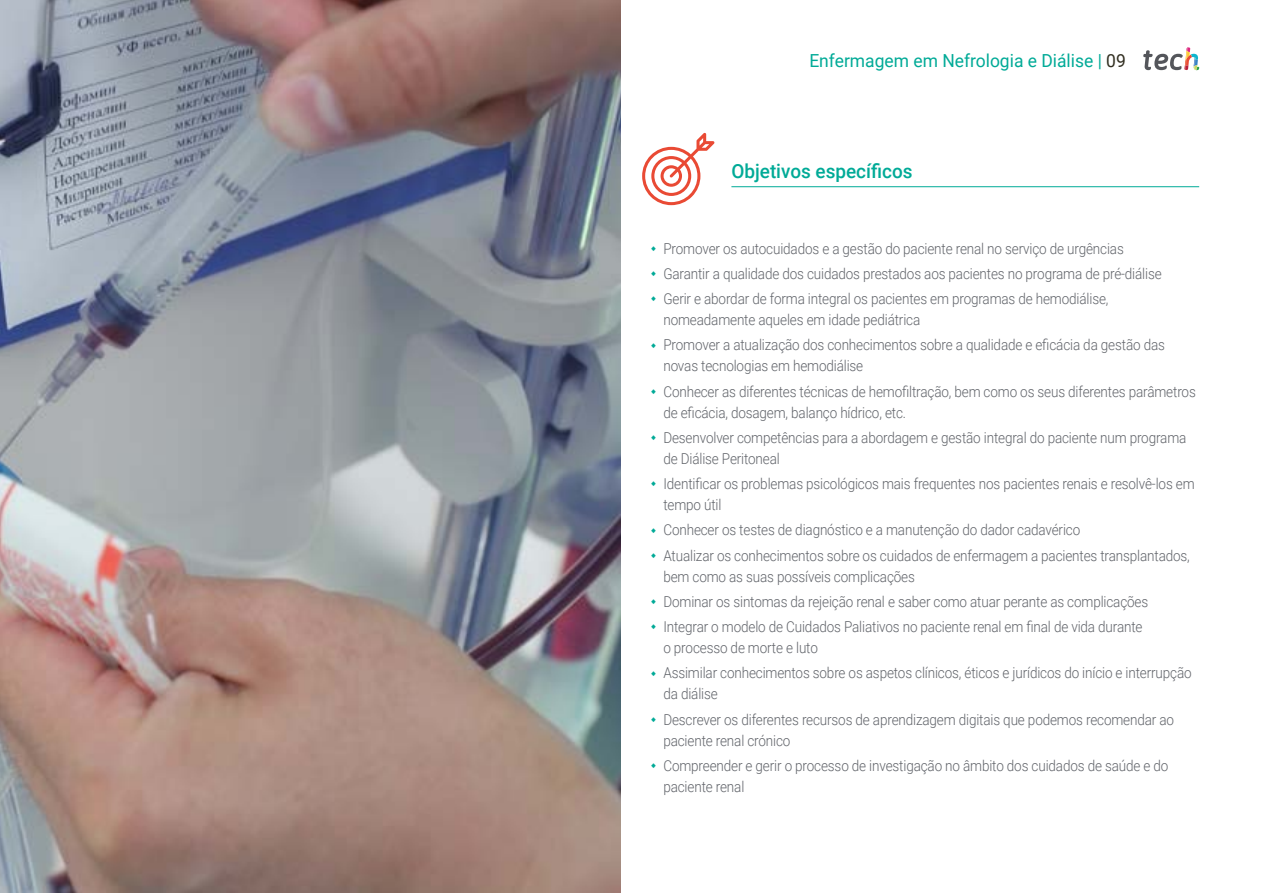
<style>
.page{position:relative;width:1263px;height:893px;background:#fff}
.page>*{position:absolute;margin:0;border:0;box-sizing:border-box;transform-origin:0 0}
.t1{font:500 19.5px "Roboto";color:#00aa97}
.t2{font:18px "Roboto";color:#00aa97}
.t3{font:300 15px/25.2px "Roboto";letter-spacing:-.01em;color:#61646a;scale:.9 1}
.s1{color:#312e20}
</style>
<div class="page">
<img style="left:0;top:0;width:621px;height:893px">
<hr style="left:731px;top:186px;width:468px;height:1px;background:#00aa97">
<svg style="left:642px;top:133px;width:72px;height:72px"></svg>
<svg style="left:1143px;top:47px;width:56px;height:24px"></svg>
<p class="t2" style="left:809px;top:48px;width:318px">Enfermagem em Nefrologia e Diálise | <span class="s1">09</span></p>
<h1 class="t1" style="left:731px;top:158px;width:183px">Objetivos específicos</h1>
<p class="t3" style="left:663px;top:235px;width:555px">Promover os autocuidados e a gestão do paciente renal no serviço de urgências<br>Garantir a qualidade dos cuidados prestados aos pacientes no programa de pré-diálise<br>Gerir e abordar de forma integral os pacientes em programas de hemodiálise,</p>
<p class="t3" style="left:663px;top:307px;width:559px">nomeadamente aqueles em idade pediátrica<br>Promover a atualização dos conhecimentos sobre a qualidade e eficácia da gestão das</p>
<p class="t3" style="left:663px;top:353px;width:593px">novas tecnologias em hemodiálise<br>Conhecer as diferentes técnicas de hemofiltração, bem como os seus diferentes parâmetros</p>
<p class="t3" style="left:663px;top:399px;width:583px">de eficácia, dosagem, balanço hídrico, etc.<br>Desenvolver competências para a abordagem e gestão integral do paciente num programa</p>
<p class="t3" style="left:663px;top:445px;width:592px">de Diálise Peritoneal<br>Identificar os problemas psicológicos mais frequentes nos pacientes renais e resolvê-los em</p>
<p class="t3" style="left:663px;top:492px;width:586px">tempo útil<br>Conhecer os testes de diagnóstico e a manutenção do dador cadavérico<br>Atualizar os conhecimentos sobre os cuidados de enfermagem a pacientes transplantados,</p>
<p class="t3" style="left:663px;top:563px;width:540px">bem como as suas possíveis complicações<br>Dominar os sintomas da rejeição renal e saber como atuar perante as complicações<br>Integrar o modelo de Cuidados Paliativos no paciente renal em final de vida durante</p>
<p class="t3" style="left:663px;top:635px;width:588px">o processo de morte e luto<br>Assimilar conhecimentos sobre os aspetos clínicos, éticos e jurídicos do início e interrupção</p>
<p class="t3" style="left:663px;top:681px;width:569px">da diálise<br>Descrever os diferentes recursos de aprendizagem digitais que podemos recomendar ao</p>
<p class="t3" style="left:663px;top:727px;width:563px">paciente renal crónico<br>Compreender e gerir o processo de investigação no âmbito dos cuidados de saúde e do</p>
<p class="t3" style="left:663px;top:773px;width:91px">paciente renal</p>
</div>
